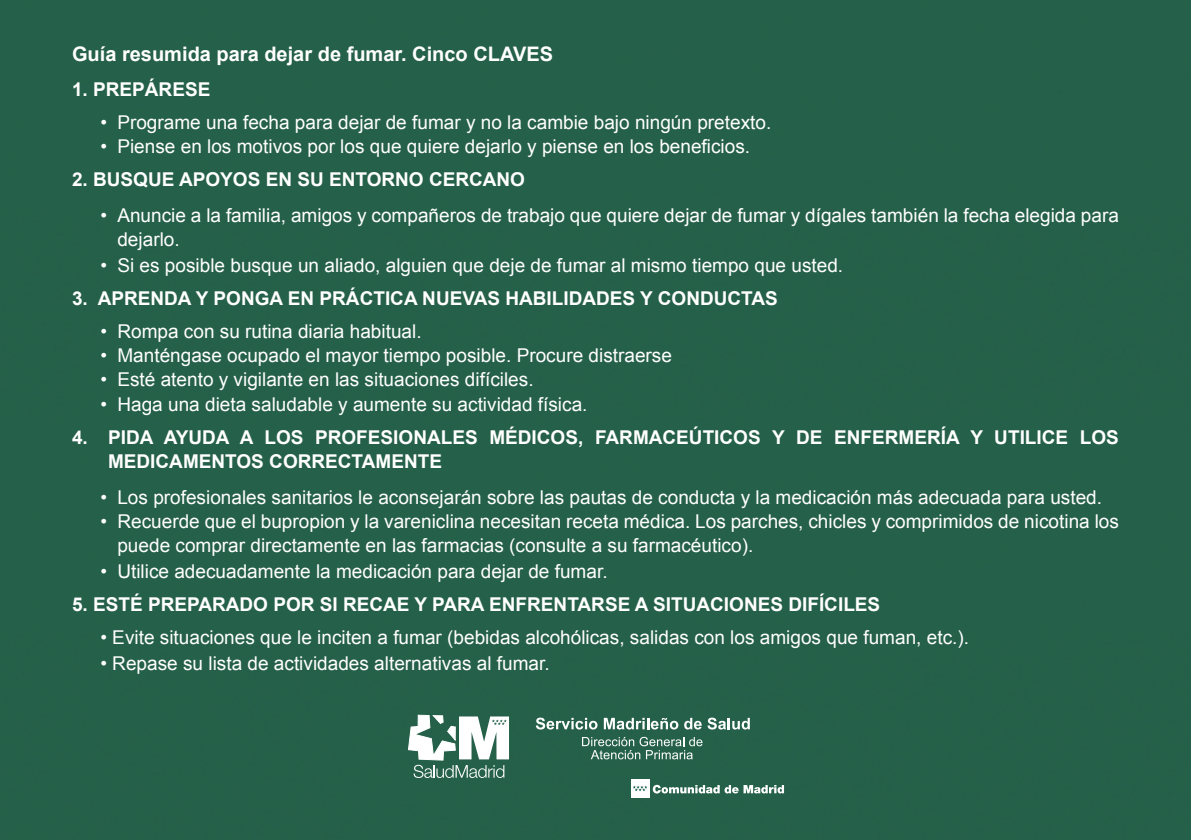
<style>
.page{position:relative;width:1191px;height:840px;background:#fff}
.page>*{position:absolute;margin:0;border:0;box-sizing:border-box;transform-origin:0 0}
.t1{font:700 20px "Arial";color:#fff}
.t2{font:19px/24px "Arial";color:#fff}
.t3{font:700 19px/24px "Arial";color:#fff}
</style>
<div class="page">
<div style="left:0;top:0;width:1191px;height:839px;background:#25604a"></div>
<svg style="left:408px;top:714px;width:101px;height:63px"></svg>
<svg style="left:653px;top:784px;width:131px;height:9px"></svg>
<div style="left:631px;top:779px;width:18px;height:18px;background:#fff"></div>
<svg style="left:633px;top:785px;width:14px;height:5px"></svg>
<svg style="left:536px;top:717px;width:61px;height:12px"></svg>
<svg style="left:604px;top:717px;width:74px;height:12px"></svg>
<svg style="left:684px;top:717px;width:17px;height:12px"></svg>
<svg style="left:707px;top:717px;width:43px;height:12px"></svg>
<svg style="left:582px;top:736px;width:120px;height:23px;background:#548270"></svg>
<p class="t1" style="left:72px;top:41px;width:482px">Guía resumida para dejar de fumar. Cinco CLAVES</p>
<p class="t3" style="left:72px;top:78px;width:140px">1. PREPÁRESE</p>
<p class="t2" style="left:100px;top:111px;width:672px">• Programe una fecha para dejar de fumar y no la cambie bajo ningún pretexto.</p>
<p class="t2" style="left:100px;top:135px;width:651px">• Piense en los motivos por los que quiere dejarlo y piense en los beneficios.</p>
<p class="t3" style="left:72px;top:168px;width:454px">2. BUSQUE APOYOS EN SU ENTORNO CERCANO</p>
<p class="t2" style="left:117px;top:204px;width:1003px;text-indent:-17px">• Anuncie a la familia, amigos y compañeros de trabajo que quiere dejar de fumar y dígales también la fecha elegida para dejarlo.</p>
<p class="t2" style="left:100px;top:254px;width:744px">• Si es posible busque un aliado, alguien que deje de fumar al mismo tiempo que usted.</p>
<p class="t3" style="left:72px;top:287px;width:707px">3. APRENDA Y PONGA EN PRÁCTICA NUEVAS HABILIDADES Y CONDUCTAS</p>
<p class="t2" style="left:100px;top:320px;width:323px">• Rompa con su rutina diaria habitual.</p>
<p class="t2" style="left:100px;top:344px;width:573px">• Manténgase ocupado el mayor tiempo posible. Procure distraerse</p>
<p class="t2" style="left:100px;top:368px;width:435px">• Esté atento y vigilante en las situaciones difíciles.</p>
<p class="t2" style="left:100px;top:392px;width:488px">• Haga una dieta saludable y aumente su actividad física.</p>
<p class="t3" style="left:108px;top:425px;width:1012px;text-indent:-36px">4. PIDA AYUDA A LOS PROFESIONALES MÉDICOS, FARMACEÚTICOS Y DE ENFERMERÍA Y UTILICE LOS<br>MEDICAMENTOS CORRECTAMENTE</p>
<p class="t2" style="left:100px;top:485px;width:1003px">• Los profesionales sanitarios le aconsejarán sobre las pautas de conducta y la medicación más adecuada para usted.</p>
<p class="t2" style="left:117px;top:509px;width:1003px;text-indent:-17px">• Recuerde que el bupropion y la vareniclina necesitan receta médica. Los parches, chicles y comprimidos de nicotina los puede comprar directamente en las farmacias (consulte a su farmacéutico).</p>
<p class="t2" style="left:100px;top:559px;width:509px">• Utilice adecuadamente la medicación para dejar de fumar.</p>
<p class="t3" style="left:72px;top:592px;width:809px">5. ESTÉ PREPARADO POR SI RECAE Y PARA ENFRENTARSE A SITUACIONES DIFÍCILES</p>
<p class="t2" style="left:100px;top:625px;width:870px">• Evite situaciones que le inciten a fumar (bebidas alcohólicas, salidas con los amigos que fuman, etc.).</p>
<p class="t2" style="left:100px;top:651px;width:451px">• Repase su lista de actividades alternativas al fumar.</p>
</div>
